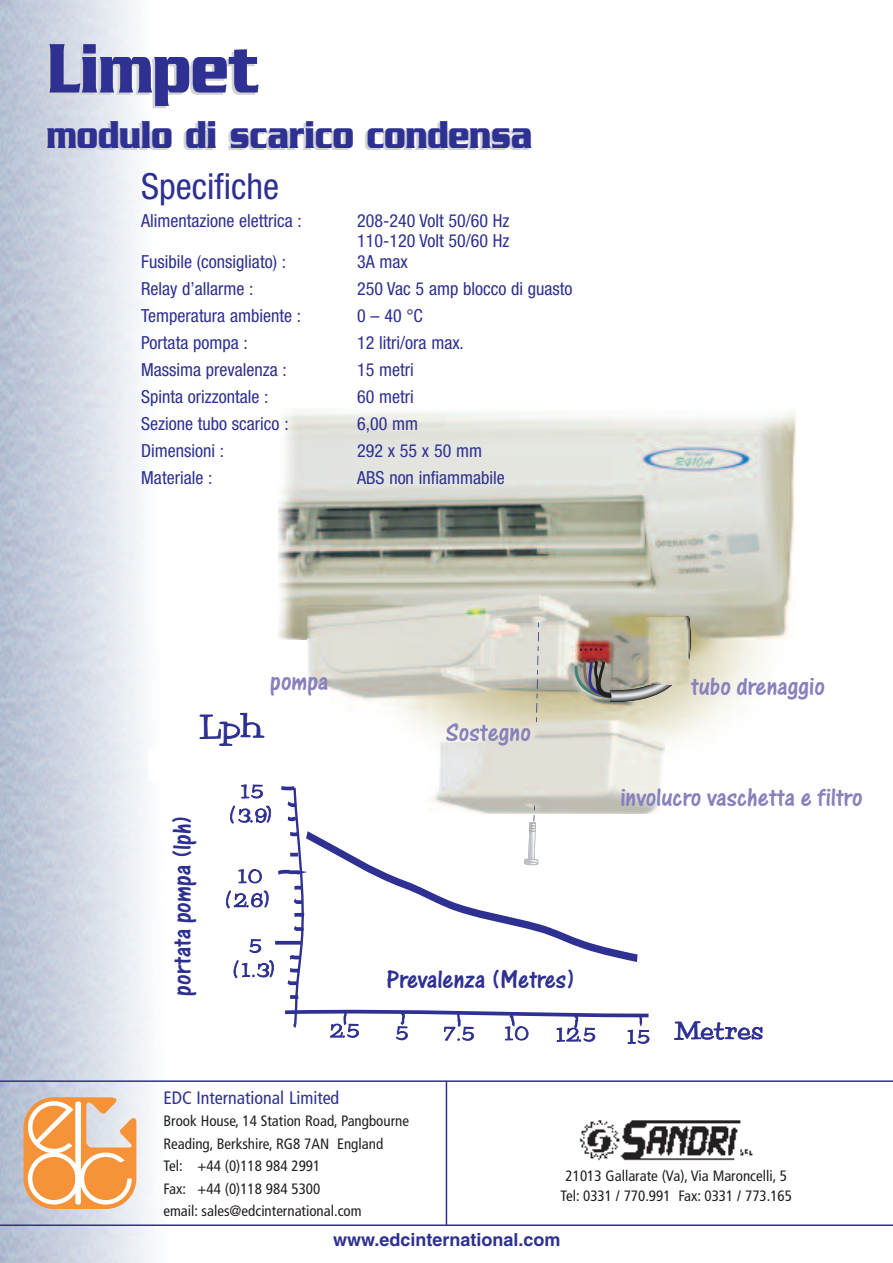
<style>
.page{position:relative;width:893px;height:1263px;background:#fff}
.page>*{position:absolute;margin:0;border:0;box-sizing:border-box;transform-origin:0 0}
.t1{font:700 75.6px "Serpentine";color:#2e3092;scale:.71 1}
.t2{font:700 42px "Serpentine";color:#2e3092;scale:.71 1}
.t3{font:condensed 36px "Helvetica Neue";color:#2e3092}
.t4{font:27px "One Stroke Script LT";color:#8781bd}
.t5{font:27px "One Stroke Script LT";color:#2e3092}
.t6{font:condensed 18px/19.5px "Helvetica Neue";color:#2e3092}
.t7{font:700 18px "Helvetica";color:#2e3092}
.t8{font:condensed 18px "Frutiger";color:#2e3092}
.t9{font:condensed 15px/22.5px "Frutiger";color:#231f20}
</style>
<div class="page">
<img style="left:0;top:0;width:154px;height:1263px">
<img style="left:279px;top:408px;width:516px;height:232px">
<img style="left:307px;top:594px;width:358px;height:22px">
<svg style="left:199px;top:616px;width:563px;height:428px"></svg>
<svg style="left:24px;top:1097px;width:112px;height:112px"></svg>
<hr style="left:0;top:1080px;width:893px;height:2px;background:#2e3092">
<hr style="left:0;top:1224px;width:893px;height:2px;background:#2e3092">
<img style="left:579px;top:1120px;width:174px;height:41px">
<hr style="left:446px;top:1081px;width:1px;height:144px;background:#2e3092">
<div style="left:343px;top:969px;width:276px;height:34px;background:#fff"></div>
<div style="left:172px;top:793px;width:38px;height:224px;background:#fff"></div>
<div style="left:148px;top:749px;width:168px;height:31px;background:#fff"></div>
<h1 class="t1" style="left:47px;top:44px;width:300px">Limpet</h1>
<h2 class="t2" style="left:47px;top:121px;width:685px">modulo di scarico condensa</h2>
<h3 class="t3" style="left:141px;top:173px;width:139px">Specifiche</h3>
<p class="t6" style="left:141px;top:213px;width:162px">Alimentazione elettrica :</p>
<p class="t6" style="left:357px;top:213px;width:154px">208-240 Volt 50/60 Hz<br>110-120 Volt 50/60 Hz</p>
<p class="t6" style="left:141px;top:253px;width:146px">Fusibile (consigliato) :</p>
<p class="t6" style="left:357px;top:253px;width:52px">3A max</p>
<p class="t6" style="left:141px;top:280px;width:114px">Relay d’allarme :</p>
<p class="t6" style="left:357px;top:280px;width:217px">250 Vac 5 amp blocco di guasto</p>
<p class="t6" style="left:141px;top:307px;width:161px">Temperatura ambiente :</p>
<p class="t6" style="left:357px;top:307px;width:67px">0 – 40 °C</p>
<p class="t6" style="left:141px;top:334px;width:108px">Portata pompa :</p>
<p class="t6" style="left:357px;top:334px;width:108px">12 litri/ora max.</p>
<p class="t6" style="left:141px;top:361px;width:147px">Massima prevalenza :</p>
<p class="t6" style="left:357px;top:361px;width:58px">15 metri</p>
<p class="t6" style="left:141px;top:388px;width:129px">Spinta orizzontale :</p>
<p class="t6" style="left:357px;top:388px;width:58px">60 metri</p>
<p class="t6" style="left:141px;top:415px;width:149px">Sezione tubo scarico :</p>
<p class="t6" style="left:357px;top:415px;width:62px">6,00 mm</p>
<p class="t6" style="left:141px;top:442px;width:85px">Dimensioni :</p>
<p class="t6" style="left:357px;top:442px;width:126px">292 x 55 x 50 mm</p>
<p class="t6" style="left:141px;top:469px;width:73px">Materiale :</p>
<p class="t6" style="left:357px;top:469px;width:149px">ABS non infiammabile</p>
<h3 class="t5" style="left:166px;top:996px;width:183px;rotate:-90deg">portata pompa (lph)</h3>
<h3 class="t4" style="left:270px;top:665px;width:60px">pompa</h3>
<h3 class="t4" style="left:446px;top:716px;width:87px">Sostegno</h3>
<h3 class="t4" style="left:691px;top:670px;width:136px">tubo drenaggio</h3>
<h3 class="t4" style="left:620px;top:781px;width:244px">involucro vaschetta e filtro</h3>
<h3 class="t5" style="left:387px;top:963px;width:191px">Prevalenza (Metres)</h3>
<p class="t8" style="left:163px;top:1090px;width:177px">EDC International Limited</p>
<p class="t9" style="left:163px;top:1111px;width:247px">Brook House, 14 Station Road, Pangbourne<br>Reading, Berkshire, RG8 7AN England<br>Tel: +44 (0)118 984 2991<br>Fax: +44 (0)118 984 5300<br>email: sales@edcinternational.com</p>
<p class="t9" style="left:561px;top:1167px;width:233px;line-height:19.5px;text-align:center">21013 Gallarate (Va), Via Maroncelli, 5<br>Tel: 0331 / 770.991 Fax: 0331 / 773.165</p>
<p class="t7" style="left:333px;top:1233px;width:229px">www.edcinternational.com</p>
</div>
